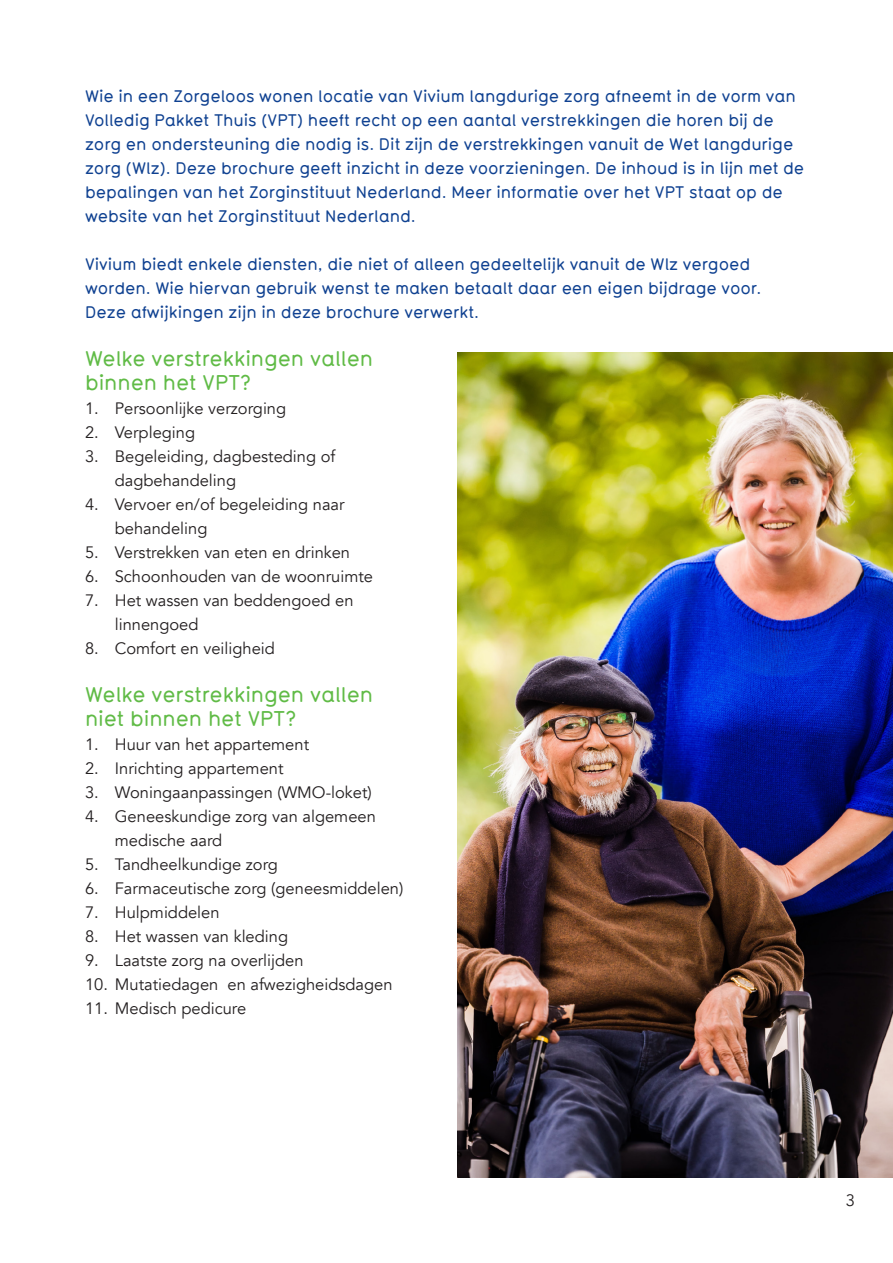
<style>
.page{position:relative;width:893px;height:1263px;background:#fff}
.page>*{position:absolute;margin:0;border:0;box-sizing:border-box;transform-origin:0 0}
.kopje{font:21px/24px "Typ Med";color:#60bb46}
.intro{font:16.5px/24px "Typ Med";color:#0f4191}
.tekst{font:16.5px/24px "Avenir";color:#231f20}
</style>
<div class="page">
<img style="left:457px;top:353px;width:436px;height:824px">
<p class="intro" style="left:85px;top:84px;width:721px">Wie in een Zorgeloos wonen locatie van Vivium langdurige zorg afneemt in de vorm van Volledig Pakket Thuis (VPT) heeft recht op een aantal verstrekkingen die horen bij de zorg en ondersteuning die nodig is. Dit zijn de verstrekkingen vanuit de Wet langdurige zorg (Wlz). Deze brochure geeft inzicht in deze voorzieningen. De inhoud is in lijn met de bepalingen van het Zorginstituut Nederland. Meer informatie over het VPT staat op de website van het Zorginstituut Nederland.</p>
<p class="intro" style="left:85px;top:252px;width:678px">Vivium biedt enkele diensten, die niet of alleen gedeeltelijk vanuit de Wlz vergoed worden. Wie hiervan gebruik wenst te maken betaalt daar een eigen bijdrage voor.</p>
<p class="intro" style="left:85px;top:300px;width:396px">Deze afwijkingen zijn in deze brochure verwerkt.</p>
<p class="kopje" style="left:85px;top:346px;width:290px">Welke verstrekkingen vallen binnen het VPT?</p>
<p class="tekst" style="left:85px;top:397px;width:203px">1. Persoonlijke verzorging</p>
<p class="tekst" style="left:85px;top:421px;width:112px">2. Verpleging</p>
<p class="tekst" style="left:115px;top:445px;width:222px;text-indent:-30px">3. Begeleiding, dagbesteding of dagbehandeling</p>
<p class="tekst" style="left:115px;top:493px;width:231px;text-indent:-30px">4. Vervoer en/of begeleiding naar behandeling</p>
<p class="tekst" style="left:85px;top:541px;width:267px">5. Verstrekken van eten en drinken</p>
<p class="tekst" style="left:85px;top:565px;width:290px">6. Schoonhouden van de woonruimte</p>
<p class="tekst" style="left:115px;top:589px;width:240px;text-indent:-30px">7. Het wassen van beddengoed en linnengoed</p>
<p class="tekst" style="left:85px;top:637px;width:191px">8. Comfort en veiligheid</p>
<p class="kopje" style="left:85px;top:682px;width:290px">Welke verstrekkingen vallen niet binnen het VPT?</p>
<p class="tekst" style="left:85px;top:733px;width:226px">1. Huur van het appartement</p>
<p class="tekst" style="left:85px;top:757px;width:200px">2. Inrichting appartement</p>
<p class="tekst" style="left:85px;top:781px;width:288px">3. Woningaanpassingen (WMO-loket)</p>
<p class="tekst" style="left:115px;top:805px;width:263px;text-indent:-30px">4. Geneeskundige zorg van algemeen medische aard</p>
<p class="tekst" style="left:85px;top:853px;width:194px">5. Tandheelkundige zorg</p>
<p class="tekst" style="left:85px;top:877px;width:320px">6. Farmaceutische zorg (geneesmiddelen)</p>
<p class="tekst" style="left:85px;top:901px;width:136px">7. Hulpmiddelen</p>
<p class="tekst" style="left:85px;top:925px;width:205px">8. Het wassen van kleding</p>
<p class="tekst" style="left:85px;top:949px;width:220px">9. Laatste zorg na overlijden</p>
<p class="tekst" style="left:85px;top:973px;width:309px">10. Mutatiedagen en afwezigheidsdagen</p>
<p class="tekst" style="left:85px;top:997px;width:163px">11. Medisch pedicure</p>
<p class="tekst" style="left:846px;top:1189px;width:11px">3</p>
</div>
